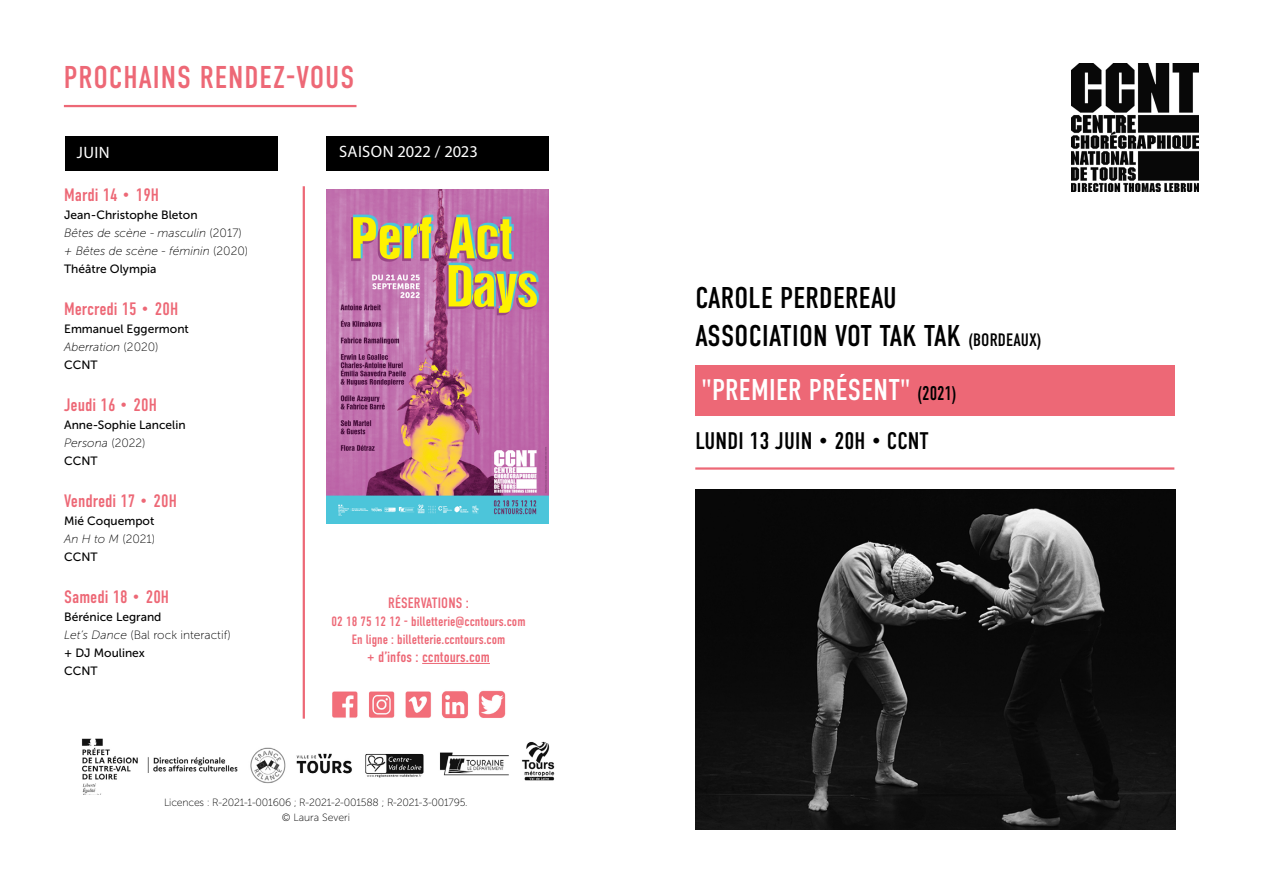
<style>
.page{position:relative;width:1263px;height:893px;background:#fff}
.page>*{position:absolute;margin:0;border:0;box-sizing:border-box;transform-origin:0 0}
.t1{font:31.5px "DIN Condensed";letter-spacing:.03em;color:#ed6876}
.t2{font:30px/37.5px "DIN Condensed";letter-spacing:.01em;color:#000}
.t3{font:30px "DIN Condensed";letter-spacing:.01em;color:#fff}
.t4{font:24px "DIN Condensed";letter-spacing:.005em;color:#000}
.t5{font:18px "DIN Condensed";color:#ed6876}
.t6{font:16.5px "Myriad Pro";letter-spacing:.015em;color:#fff}
.t7{font:15px "DIN Condensed";color:#ed6876}
.t8{font:13.5px/18px "DIN Condensed";color:#ed6876;text-align:center}
.t9{font:12px/18px "Museo Sans 500";color:#000}
.t10{font:italic 12px/18px "Museo Sans 100";color:#000}
.t11{font:12px "Museo Sans 100";color:#000}
.t12{font:10.5px/15px "Museo Sans 100";letter-spacing:-.02em;color:#000;text-align:center}
.s1{font-style:normal}
.s2{font-style:italic}
.s3{font-size:18px}
.s4{font-size:19.8px;color:#000}
</style>
<div class="page">
<img style="left:1071px;top:64px;width:128px;height:127px">
<hr style="left:64px;top:105px;width:292px;height:2px;background:#ed6876">
<hr style="left:303px;top:186px;width:2px;height:533px;background:#ed6876">
<hr style="left:422px;top:663px;width:68px;height:1px;background:#ed6876">
<img style="left:332px;top:690px;width:174px;height:29px">
<img style="left:81px;top:738px;width:474px;height:56px">
<div style="left:65px;top:136px;width:212px;height:34px;background:#000"></div>
<hr style="left:695px;top:467px;width:479px;height:3px;background:#ed6876">
<div style="left:695px;top:365px;width:479px;height:51px;background:#ed6876"></div>
<img style="left:695px;top:489px;width:481px;height:340px">
<img style="left:326px;top:190px;width:222px;height:333px">
<div style="left:327px;top:136px;width:222px;height:34px;background:#000"></div>
<h1 class="t1" style="left:64px;top:60px;width:292px">PROCHAINS RENDEZ-VOUS</h1>
<h3 class="t6" style="left:77px;top:142px;width:34px">JUIN</h3>
<h3 class="t5" style="left:64px;top:185px;width:97px">Mardi 14 • 19H</h3>
<p class="t9" style="left:64px;top:206px;width:135px">Jean-Christophe Bleton</p>
<p class="t10" style="left:64px;top:224px;width:186px">Bêtes de scène - masculin <span class="s1">(2017) </span>+ Bêtes de scène - féminin <span class="s1">(2020)</span></p>
<p class="t9" style="left:64px;top:260px;width:94px">Théâtre Olympia</p>
<h3 class="t5" style="left:64px;top:299px;width:116px">Mercredi 15 • 20H</h3>
<p class="t9" style="left:64px;top:320px;width:126px">Emmanuel Eggermont</p>
<p class="t10" style="left:64px;top:338px;width:96px">Aberration <span class="s1">(2020)</span></p>
<p class="t9" style="left:64px;top:356px;width:35px">CCNT</p>
<h3 class="t5" style="left:64px;top:395px;width:94px">Jeudi 16 • 20H</h3>
<p class="t9" style="left:64px;top:416px;width:123px">Anne-Sophie Lancelin</p>
<p class="t10" style="left:64px;top:434px;width:83px">Persona <span class="s1">(2022)</span></p>
<p class="t9" style="left:64px;top:452px;width:35px">CCNT</p>
<h3 class="t5" style="left:64px;top:491px;width:114px">Vendredi 17 • 20H</h3>
<p class="t9" style="left:64px;top:512px;width:92px">Mié Coquempot</p>
<p class="t10" style="left:64px;top:530px;width:93px">An H to M <span class="s1">(2021)</span></p>
<p class="t9" style="left:64px;top:548px;width:35px">CCNT</p>
<h3 class="t5" style="left:64px;top:587px;width:107px">Samedi 18 • 20H</h3>
<p class="t9" style="left:64px;top:608px;width:99px">Bérénice Legrand</p>
<p class="t11" style="left:64px;top:628px;width:168px"><span class="s2">Let’s Dance</span> (Bal rock interactif)</p>
<p class="t9" style="left:64px;top:644px;width:82px">+ DJ Moulinex<br>CCNT</p>
<h3 class="t6" style="left:339px;top:142px;width:140px">SAISON 2022 / 2023</h3>
<p class="t7" style="left:388px;top:594px;width:82px">RÉSERVATIONS :</p>
<p class="t8" style="left:332px;top:613px;width:195px">02 18 75 12 12 - billetterie@ccntours.com<br>En ligne : billetterie.ccntours.com</p>
<p class="t7" style="left:367px;top:648px;width:124px">+ d’infos : ccntours.com</p>
<p class="t12" style="left:164px;top:795px;width:305px">Licences : R-2021-1-001606 ; R-2021-2-001588 ; R-2021-3-001795. © Laura Severi</p>
<h2 class="t2" style="left:695px;top:280px;width:348px">CAROLE PERDEREAU<br>ASSOCIATION VOT TAK TAK <span class="s3">(BORDEAUX)</span></h2>
<h2 class="t3" style="left:702px;top:373px;width:256px">"PREMIER PRÉSENT" <span class="s4">(2021)</span></h2>
<h3 class="t4" style="left:695px;top:427px;width:235px">LUNDI 13 JUIN • 20H • CCNT</h3>
</div>
